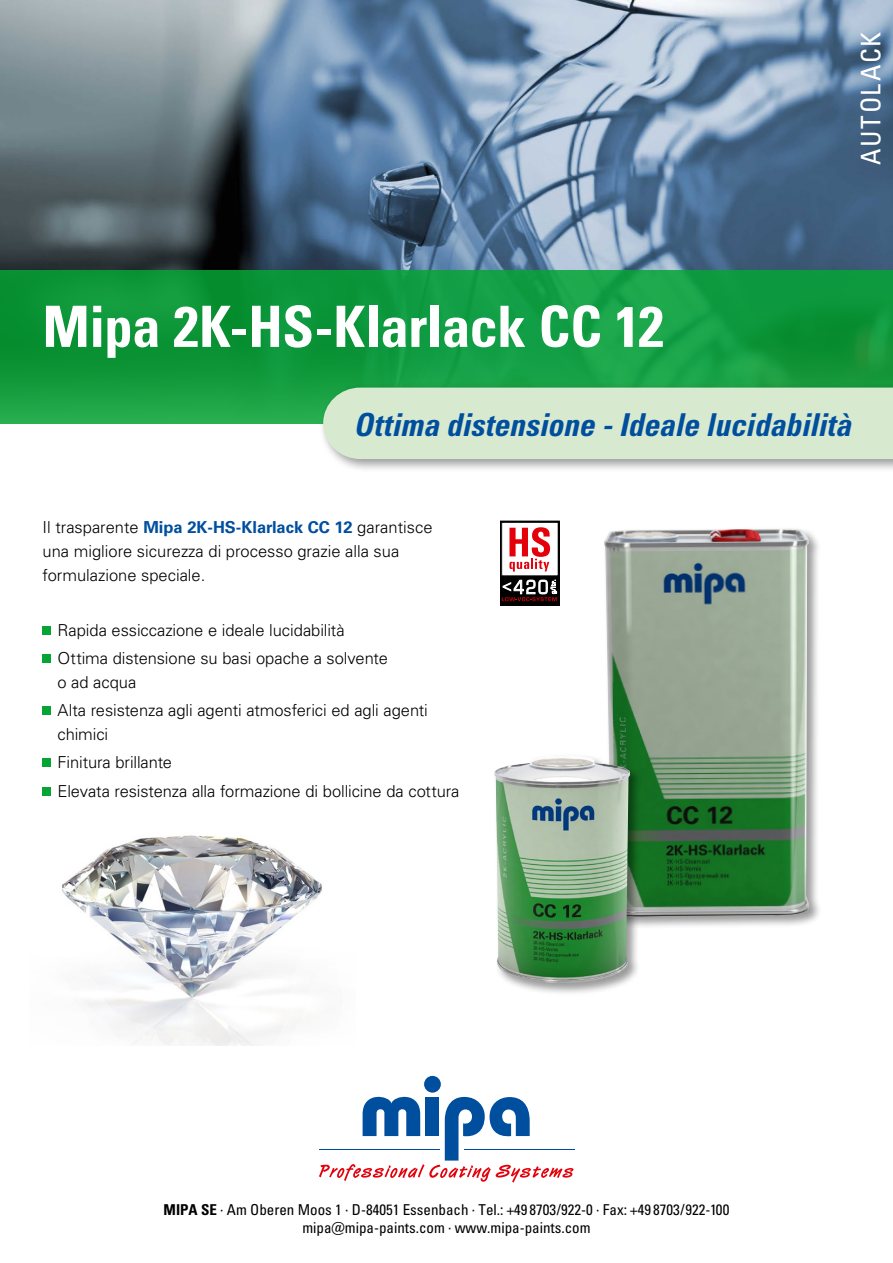
<style>
.page{position:relative;width:893px;height:1263px;background:#fff}
.page>*{position:absolute;margin:0;border:0;box-sizing:border-box;transform-origin:0 0}
.t1{font:57px "Univers LTCYR 67 Bold Cond";letter-spacing:-.01em;color:#fff}
.t2{font:31.5px "Univers LTCYR 67 Bold Cond Obl";color:#004e9e}
.t3{font:condensed 27px "Univers LTCYR 57";letter-spacing:.05em;color:#fff}
.t4{font:300 16.5px/28.2px "Univers LT Pro 45";color:#000}
.t5{font:condensed 15px/18px "Univers LTCYR 57";color:#000;text-align:center}
.s1{font-family:"Univers LT Pro 65";font-weight:700;color:#004e9e}
.s2{font-family:"Univers LTCYR 67 Bold Cond";font-stretch:normal}
</style>
<div class="page">
<img style="left:0;top:0;width:893px;height:270px">
<svg style="left:0;top:270px;width:893px;height:154px;background:#119b3e"></svg>
<hr style="left:464px;top:1149px;width:110px;height:1px;background:#004e9e">
<div style="left:424px;top:1076px;width:17px;height:16px;background:#004e9e;border-radius:50%"></div>
<svg style="left:319px;top:1091px;width:254px;height:91px"></svg>
<div style="left:43px;top:626px;width:8px;height:8px;background:#05a535"></div>
<div style="left:43px;top:654px;width:8px;height:8px;background:#05a535"></div>
<div style="left:43px;top:706px;width:8px;height:9px;background:#05a535"></div>
<div style="left:43px;top:759px;width:8px;height:8px;background:#05a535"></div>
<div style="left:43px;top:787px;width:8px;height:8px;background:#05a535"></div>
<img style="left:62px;top:835px;width:260px;height:210px">
<div style="left:500px;top:521px;width:59px;height:84px;background:#000"></div>
<div style="left:502px;top:522px;width:56px;height:54px;background:#fff"></div>
<div style="left:501px;top:522px;width:57px;height:54px;border:1px solid #000"></div>
<svg style="left:509px;top:527px;width:41px;height:44px"></svg>
<svg style="left:502px;top:579px;width:55px;height:22px"></svg>
<div style="left:602px;top:527px;width:220px;height:402px;background:#000;opacity:.4"></div>
<img style="left:604px;top:528px;width:206px;height:388px">
<div style="left:492px;top:753px;width:151px;height:243px;background:#000;opacity:.4"></div>
<img style="left:494px;top:755px;width:137px;height:228px">
<div style="left:319px;top:383px;width:574px;height:90px;background:#000;opacity:.4"></div>
<div style="left:323px;top:388px;width:570px;height:71px;background:#d7e9ce"></div>
<h3 class="t3" style="left:854px;top:165px;width:134px;rotate:-90deg">AUTOLACK</h3>
<h1 class="t1" style="left:43px;top:292px;width:623px">Mipa 2K-HS-Klarlack CC 12</h1>
<h2 class="t2" style="left:353px;top:405px;width:499px">Ottima distensione - Ideale lucidabilità</h2>
<p class="t4" style="left:43px;top:515px;width:391px;line-height:24px">Il trasparente <span class="s1">Mipa 2K-HS-Klarlack CC 12</span> garantisce una migliore sicurezza di processo grazie alla sua formulazione speciale.</p>
<p class="t4" style="left:58px;top:616px;width:332px">Rapida essiccazione e ideale lucidabilità<br>Ottima distensione su basi opache a solvente</p>
<p class="t4" style="left:58px;top:668px;width:372px">o ad acqua<br>Alta resistenza agli agenti atmosferici ed agli agenti</p>
<p class="t4" style="left:58px;top:720px;width:403px">chimici<br>Finitura brillante<br>Elevata resistenza alla formazione di bollicine da cottura</p>
<p class="t5" style="left:164px;top:1200px;width:567px"><span class="s2">MIPA SE</span> · Am Oberen Moos 1 · D-84051 Essenbach · Tel.: +49 8703/922-0 · Fax: +49 8703/922-100 mipa@mipa-paints.com · www.mipa-paints.com</p>
</div>
